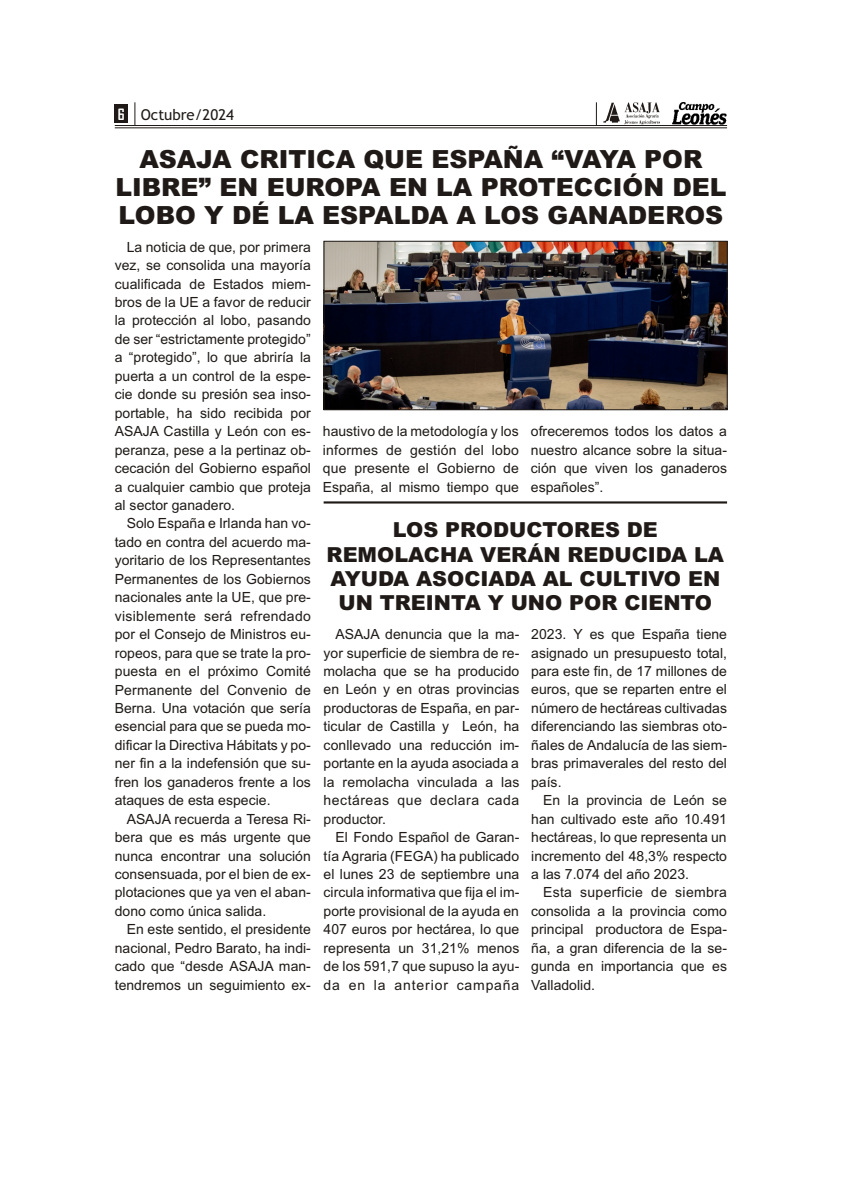
<style>
.page{position:relative;width:842px;height:1191px;background:#fff}
.page>*{position:absolute;margin:0;border:0;box-sizing:border-box;transform-origin:0 0}
.t1{font:900 25px/27.9px "Arial";color:#1f1a17;text-align:center}
.t2{font:900 20.7px/24.4px "Arial";color:#1f1a17;text-align:center}
.t3{font:15px "Trebuchet MS";color:#1f1a17}
.t4{font:14px/18.5px "Arial";color:#1f1a17;text-align:justify}
.s1{font-family:"Agency FB";font-weight:700;color:#fff}
</style>
<div class="page">
<img style="left:672px;top:102px;width:55px;height:23px">
<img style="left:603px;top:103px;width:57px;height:22px">
<div style="left:115px;top:105px;width:13px;height:18px;background:#1f1a17"></div>
<svg style="left:135px;top:102px;width:1px;height:23px"></svg>
<svg style="left:596px;top:102px;width:1px;height:23px"></svg>
<hr style="left:115px;top:128px;width:612px;height:1px;background:#1f1a17">
<hr style="left:115px;top:125px;width:612px;height:1px;background:#1f1a17">
<hr style="left:324px;top:501px;width:403px;height:3px;background:#1f1a17">
<img style="left:326px;top:243px;width:399px;height:165px">
<div style="left:324px;top:241px;width:403px;height:169px;border:1px solid #1f1a17"></div>
<p class="t3" style="left:118px;top:109px;width:118px"><span class="s1">6</span> Octubre/2024</p>
<h1 class="t1" style="left:115px;top:148px;width:613px">ASAJA CRITICA QUE ESPAÑA “VAYA POR<br>LIBRE” EN EUROPA EN LA PROTECCIÓN DEL<br>LOBO Y DÉ LA ESPALDA A LOS GANADEROS</h1>
<p class="t4" style="left:115px;top:239px;width:198px;text-indent:12px">La no ti cia de que, por pri me ra vez, se con so li da una ma yo ría cua li fi ca da de Esta dos miem - bros de la UE a fa vor de re du cir la pro tec ción al lo bo, pa san do de ser “es tric ta men te pro te gi do” a “pro te gi do”, lo que abri ría la puer ta a un con trol de la es pe - cie don de su pre sión sea in so - por ta ble, ha si do re ci bi da por ASAJA Cas ti lla y León con es - pe ran za, pe se a la per ti naz ob - ce ca ción del Go bier no es pa ñol a cual quier cam bio que pro te ja al sec tor ga na de ro.</p>
<p class="t4" style="left:115px;top:516px;width:198px;text-indent:12px">So lo Espa ña e Irlan da han vo - ta do en con tra del acuer do ma - yo ri ta rio de los Re pre sen tan tes Per ma nen tes de los Go bier nos na cio na les an te la UE, que pre - vi si ble men te se rá re fren da do por el Con se jo de Mi nis tros eu - ro peos, pa ra que se tra te la pro - pues ta en el pró xi mo Co mi té Per ma nen te del Con ve nio de Ber na. Una vo ta ción que se ría esen cial pa ra que se pue da mo - di fi car la Di rec ti va Há bi tats y po - ner fin a la in de fen sión que su - fren los ga na de ros fren te a los ata ques de es ta es pe cie.</p>
<p class="t4" style="left:115px;top:811px;width:198px;text-indent:12px">ASAJA re cuer da a Te re sa Ri - be ra que es más ur gen te que nun ca en con trar una so lu ción con sen sua da, por el bien de ex - plo ta cio nes que ya ven el aban - do no co mo úni ca sa li da.</p>
<p class="t4" style="left:115px;top:922px;width:198px;text-indent:12px">En es te sen ti do, el pre si den te na cio nal, Pe dro Ba ra to, ha in di - ca do que “des de ASAJA man - ten dre mos un se gui mien to ex -</p>
<p class="t4" style="left:323px;top:423px;width:198px">haus ti vo de la me to do lo gía y los in for mes de ges tión del lo bo que pre sen te el Go bier no de Espa ña, al mis mo tiem po que</p>
<p class="t4" style="left:531px;top:423px;width:198px">ofre ce re mos to dos los da tos a nues tro al can ce so bre la si tua - ción que vi ven los ga na de ros es pa ño les”.</p>
<h2 class="t2" style="left:327px;top:520px;width:399px">LOS PRODUCTORES DE<br>REMOLACHA VERÁN REDUCIDA LA<br>AYUDA ASOCIADA AL CULTIVO EN<br>UN TREINTA Y UNO POR CIENTO</h2>
<p class="t4" style="left:324px;top:626px;width:197px;text-indent:12px">ASAJA de nun cia que la ma - yor su per fi cie de siem bra de re - mo la cha que se ha pro du ci do en León y en otras pro vin cias pro duc to ras de Espa ña, en par - ti cu lar de Cas ti lla y León, ha con lle va do una re duc ción im - por tan te en la ayu da aso cia da a la re mo la cha vin cu la da a las hec tá reas que de cla ra ca da pro duc tor.</p>
<p class="t4" style="left:324px;top:829px;width:197px;text-indent:12px">El Fon do Espa ñol de Ga ran - tía Agra ria (FEGA) ha pu bli ca do el lu nes 23 de sep tiem bre una cir cu la in for ma ti va que fi ja el im - por te pro vi sio nal de la ayu da en 407 eu ros por hec tá rea, lo que re pre sen ta un 31,21% me nos de los 591,7 que su pu so la ayu - da en la an te rior cam pa ña</p>
<p class="t4" style="left:531px;top:626px;width:197px">2023. Y es que Espa ña tie ne asig na do un pre su pues to to tal, pa ra es te fin, de 17 mi llo nes de eu ros, que se re par ten en tre el nú me ro de hec tá reas cul ti va das di fe ren cian do las siem bras oto - ña les de Anda lu cía de las siem - bras pri ma ve ra les del res to del país.</p>
<p class="t4" style="left:531px;top:792px;width:197px;text-indent:12px">En la pro vin cia de León se han cul ti va do es te año 10.491 hec tá reas, lo que re pre sen ta un in cre men to del 48,3% res pec to a las 7.074 del año 2023.</p>
<p class="t4" style="left:531px;top:885px;width:197px;text-indent:12px">Esta su per fi cie de siem bra con so li da a la pro vin cia co mo prin ci pal pro duc to ra de Espa - ña, a gran di fe ren cia de la se - gun da en im por tan cia que es Va lla do lid.</p>
</div>
